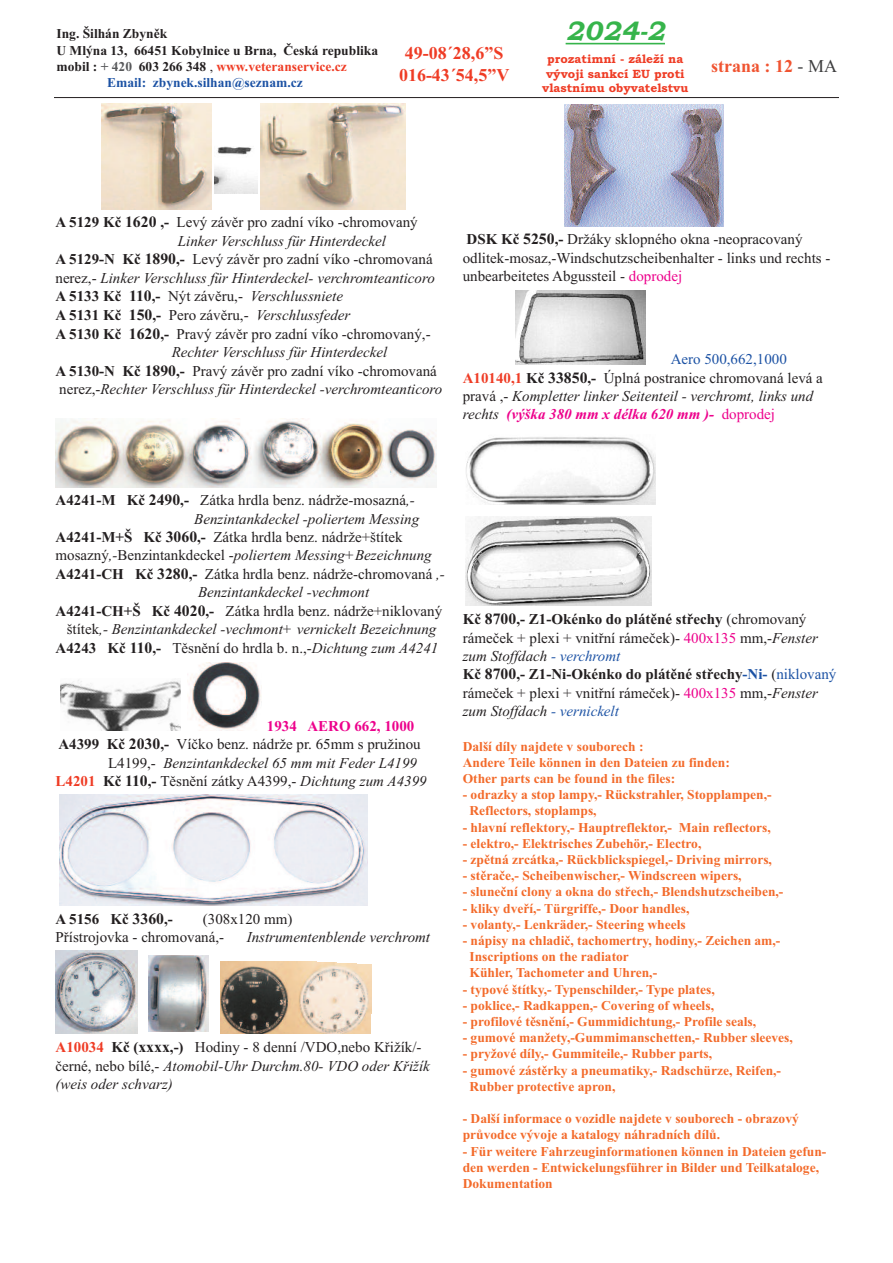
<style>
.page{position:relative;width:893px;height:1263px;background:#fff}
.page>*{position:absolute;margin:0;border:0;box-sizing:border-box;transform-origin:0 0}
.t1{font:italic 700 27px "Bookman Old Style";color:#36b44b}
.t2{font:700 18px/21.6px "Times New Roman";color:#ef3c25;text-align:center}
.t3{font:700 18px "Times New Roman";color:#f05431}
.t4{font:15px/18.3px "Times New Roman";color:#231f20}
.t5{font:italic 15px/18.3px "Times New Roman";color:#231f20}
.t6{font:700 15px "Times New Roman";color:#ed028c}
.t7{font:700 15px "Times New Roman";color:#231f20}
.t8{font:700 13.5px/16.2px "Times New Roman";color:#f36a2a}
.t9{font:700 13.5px "Times New Roman";color:#231f20}
.t10{font:700 13.5px "Times New Roman";color:#ef3c25}
.t11{font:700 13.5px "Times New Roman";color:#1c52a4}
.t12{font:700 12px/14.4px "Bookman Old Style";color:#ef3c25;text-align:center}
.s1{color:#231f20}
.s2{color:#57585a}
.s3{font-weight:400;color:#231f20}
.s4{font-weight:400;color:#3e3e3f}
.s5{font-weight:700}
.s6{font-weight:700;font-size:15.75px}
.s7{font-style:normal}
.s8{font-weight:700;font-style:normal}
.s9{font-weight:700;font-style:normal;font-size:15.75px}
.s10{color:#ed028c}
.s11{font-style:normal;color:#1c52a4}
.s12{font-weight:700;font-style:normal;color:#ef3c25}
.s13{font-weight:700;color:#ed028c}
.s14{font-style:normal;color:#ed028c}
.s15{font-style:italic}
.s16{font-weight:700;color:#ef3c25}
.s17{font-size:15.75px}
.s18{font-style:italic;color:#1c52a4}
.s19{font-weight:700;color:#1c52a4}
.s20{color:#1c52a4}
</style>
<div class="page">
<hr style="left:54px;top:97px;width:785px;height:1px;background:#231f20">
<img style="left:261px;top:104px;width:145px;height:105px">
<img style="left:214px;top:146px;width:44px;height:48px">
<img style="left:102px;top:104px;width:109px;height:105px">
<img style="left:56px;top:419px;width:381px;height:68px">
<img style="left:189px;top:662px;width:73px;height:69px">
<img style="left:61px;top:680px;width:120px;height:51px">
<img style="left:59px;top:794px;width:308px;height:111px">
<img style="left:221px;top:962px;width:150px;height:72px">
<svg style="left:148px;top:955px;width:61px;height:77px"></svg>
<img style="left:148px;top:955px;width:60px;height:76px">
<img style="left:56px;top:950px;width:82px;height:84px">
<img style="left:565px;top:104px;width:159px;height:122px">
<img style="left:516px;top:290px;width:130px;height:74px">
<div style="left:464px;top:515px;width:190px;height:91px;background:linear-gradient(to bottom,#fff,#fff)"></div>
<img style="left:465px;top:517px;width:186px;height:89px">
<img style="left:466px;top:437px;width:189px;height:68px">
<hr style="left:566px;top:43px;width:99px;height:1px;background:#36b44b">
<p class="t9" style="left:57px;top:26px;width:112px">Ing. Šilhán Zbyněk</p>
<p class="t9" style="left:57px;top:42px;width:323px">U Mlýna 13, 66451 Kobylnice u Brna, Česká republika</p>
<p class="t10" style="left:57px;top:58px;width:292px"><span class="s1">mobil :</span> <span class="s2">+ 420</span> <span class="s1">603 266 348</span> <span class="s3">,</span> www.veteranservice.cz</p>
<p class="t11" style="left:107px;top:74px;width:197px">Email: zbynek.silhan@seznam.cz</p>
<h2 class="t2" style="left:399px;top:42px;width:112px">49-08´28,6”S<br>016-43´54,5”V</h2>
<h1 class="t1" style="left:566px;top:15px;width:101px">2024-2</h1>
<p class="t12" style="left:542px;top:52px;width:148px">prozatimní - záleží na vývoji sankcí EU proti vlastnímu obyvatelstvu</p>
<h2 class="t3" style="left:711px;top:56px;width:127px">strana : 12 <span class="s4">- MA</span></h2>
<p class="t4" style="left:55px;top:213px;width:364px"><span class="s5">A 5129 Kč</span> <span class="s6">1620</span> <span class="s5">,-</span> Levý závěr pro zadní víko -chromovaný</p>
<p class="t5" style="left:178px;top:231px;width:210px">Linker Verschluss für Hinterdeckel</p>
<p class="t4" style="left:55px;top:250px;width:379px"><span class="s5">A 5129-N Kč</span> <span class="s6">1890</span><span class="s5">,-</span> Levý závěr pro zadní víko -chromovaná</p>
<p class="t5" style="left:55px;top:268px;width:381px"><span class="s7">nerez,-</span> Linker Verschluss für Hinterdeckel- verchromteanticoro</p>
<p class="t5" style="left:55px;top:286px;width:289px"><span class="s8">A 5133 Kč</span> <span class="s9">110</span><span class="s8">,-</span> <span class="s7">Nýt závěru,-</span> Verschlussniete</p>
<p class="t5" style="left:55px;top:305px;width:296px"><span class="s8">A 5131 Kč</span> <span class="s9">150</span><span class="s8">,-</span> <span class="s7">Pero závěru,-</span> Verschlussfeder</p>
<p class="t4" style="left:55px;top:324px;width:377px"><span class="s5">A 5130 Kč</span> <span class="s6">1620</span><span class="s5">,-</span> Pravý závěr pro zadní víko -chromovaný,-</p>
<p class="t5" style="left:172px;top:343px;width:217px">Rechter Verschluss für Hinterdeckel</p>
<p class="t4" style="left:55px;top:361px;width:383px"><span class="s5">A 5130-N Kč</span> <span class="s6">1890</span><span class="s5">,-</span> Pravý závěr pro zadní víko -chromovaná</p>
<p class="t5" style="left:59px;top:380px;width:385px"><span class="s7">nerez,-</span>Rechter Verschluss für Hinterdeckel -verchromteanticoro</p>
<p class="t4" style="left:463px;top:230px;width:369px"><span class="s5">DSK Kč</span> <span class="s6">5250</span><span class="s5">,-</span> Držáky sklopného okna -neopracovaný odlitek-mosaz,-Windschutzscheibenhalter - links und rechts - unbearbeitetes Abgussteil - <span class="s10">doprodej</span></p>
<p class="t5" style="left:463px;top:350px;width:362px;text-indent:208px"><span class="s11">Aero 500,662,1000<br></span><span class="s12">A10140,1</span> <span class="s8">Kč</span> <span class="s9">33850</span><span class="s8">,-</span> <span class="s7">Úplná postranice chromovaná levá a pravá ,-</span> Kompletter linker Seitenteil - verchromt, links und rechts <span class="s13">(výška 380 mm x délka 620 mm )-</span> <span class="s14">doprodej</span></p>
<p class="t4" style="left:55px;top:491px;width:361px"><span class="s5">A4241-M Kč</span> <span class="s6">2490</span><span class="s5">,-</span> Zátka hrdla benz. nádrže-mosazná<span class="s15">,-</span></p>
<p class="t5" style="left:194px;top:509px;width:226px">Benzintankdeckel -poliertem Messing</p>
<p class="t4" style="left:55px;top:527px;width:349px"><span class="s5">A4241-M+Š Kč</span> <span class="s6">3060</span><span class="s5">,-</span> Zátka hrdla benz. nádrže+štítek</p>
<p class="t5" style="left:55px;top:546px;width:378px"><span class="s7">mosazný</span>,-<span class="s7">Benzintankdeckel -</span>poliertem Messing+Bezeichnung</p>
<p class="t4" style="left:55px;top:564px;width:391px"><span class="s5">A4241-CH Kč</span> <span class="s6">3280</span><span class="s5">,-</span> Zátka hrdla benz. nádrže-chromovaná <span class="s15">,-</span></p>
<p class="t5" style="left:198px;top:583px;width:173px">Benzintankdeckel -vechmont</p>
<p class="t4" style="left:55px;top:601px;width:388px"><span class="s5">A4241-CH+Š Kč</span> <span class="s6">4020</span><span class="s5">,-</span> Zátka hrdla benz. nádrže+niklovaný</p>
<p class="t5" style="left:67px;top:620px;width:371px"><span class="s7">štítek</span>,- Benzintankdeckel -vechmont+ vernickelt Bezeichnung</p>
<p class="t4" style="left:55px;top:638px;width:384px"><span class="s5">A4243 Kč</span> <span class="s6">110</span><span class="s5">,-</span> Těsnění do hrdla b. n.,-<span class="s15">Dichtung zum A4241</span></p>
<p class="t6" style="left:267px;top:717px;width:149px">1934 AERO 662, 1000</p>
<p class="t4" style="left:58px;top:735px;width:364px"><span class="s5">A4399 Kč</span> <span class="s6">2030</span><span class="s5">,-</span> Víčko benz. nádrže pr. 65mm s pružinou</p>
<p class="t5" style="left:108px;top:753px;width:311px"><span class="s7">L4199,-</span> Benzintankdeckel 65 mm mit Feder L4199</p>
<p class="t4" style="left:55px;top:772px;width:373px"><span class="s16">L4201</span> <span class="s5">Kč</span> <span class="s6">110</span><span class="s5">,-</span> Těsnění zátky A4399,- <span class="s15">Dichtung zum A4399</span></p>
<p class="t7" style="left:56px;top:910px;width:119px">A 5156 Kč <span class="s17">3360</span>,-</p>
<p class="t4" style="left:55px;top:909px;width:238px;text-indent:147px">(308x120 mm)<br>Přístrojovka - chromovaná,-</p>
<p class="t5" style="left:247px;top:928px;width:185px">Instrumentenblende verchromt</p>
<p class="t5" style="left:55px;top:1038px;width:376px"><span class="s12">A10034</span> <span class="s8">Kč (</span><span class="s9">xxxx</span><span class="s8">,-)</span> <span class="s7">Hodiny - 8 denní /VDO,nebo Křižík/- černé, nebo bílé,-</span> Atomobil-Uhr Durchm.80- VDO oder Křižík (weis oder schvarz)</p>
<p class="t4" style="left:463px;top:610px;width:375px"><span class="s5">Kč</span> <span class="s6">8700</span><span class="s5">,- Z1-Okénko do plátěné střechy</span> (chromovaný rámeček + plexi + vnitřní rámeček)- <span class="s10">400x135</span> mm,-<span class="s15">Fenster zum Stoffdach</span> <span class="s18">- verchromt<br></span><span class="s5">Kč</span> <span class="s6">8700</span><span class="s5">,- Z1-Ni-Okénko do plátěné střechy</span><span class="s19">-Ni-</span> (<span class="s20">niklovaný </span>rámeček + plexi + vnitřní rámeček)- <span class="s10">400x135</span> mm,-<span class="s15">Fenster zum Stoffdach</span> <span class="s18">- vernickelt</span></p>
<p class="t8" style="left:463px;top:738px;width:269px">Další díly najdete v souborech :<br>Andere Teile können in den Dateien zu finden:<br>Other parts can be found in the files:</p>
<p class="t8" style="left:469px;top:786px;width:304px;text-indent:-7px">- odrazky a stop lampy,- Rückstrahler, Stopplampen,-<br>Reflectors, stoplamps,</p>
<p class="t8" style="left:463px;top:819px;width:310px">- hlavní reflektory,- Hauptreflektor,- Main reflectors,</p>
<p class="t8" style="left:463px;top:835px;width:240px">- elektro,- Elektrisches Zubehör,- Electro,</p>
<p class="t8" style="left:463px;top:851px;width:311px">- zpětná zrcátka,- Rückblickspiegel,- Driving mirrors,</p>
<p class="t8" style="left:463px;top:867px;width:280px">- stěrače,- Scheibenwischer,- Windscreen wipers,</p>
<p class="t8" style="left:463px;top:884px;width:322px">- sluneční clony a okna do střech,- Blendshutzscheiben,-</p>
<p class="t8" style="left:463px;top:900px;width:228px">- kliky dveří,- Türgriffe,- Door handles,</p>
<p class="t8" style="left:463px;top:916px;width:224px">- volanty,- Lenkräder,- Steering wheels</p>
<p class="t8" style="left:469px;top:932px;width:312px;text-indent:-7px">- nápisy na chladič, tachomertry, hodiny,- Zeichen am,-<br>Inscriptions on the radiator<br>Kühler, Tachometer and Uhren,-</p>
<p class="t8" style="left:463px;top:981px;width:254px">- typové štítky,- Typenschilder,- Type plates,</p>
<p class="t8" style="left:463px;top:997px;width:253px">- poklice,- Radkappen,- Covering of wheels,</p>
<p class="t8" style="left:463px;top:1013px;width:295px">- profilové těsnění,- Gummidichtung,- Profile seals,</p>
<p class="t8" style="left:463px;top:1029px;width:332px">- gumové manžety,-Gummimanschetten,- Rubber sleeves,</p>
<p class="t8" style="left:463px;top:1046px;width:251px">- pryžové díly,- Gummiteile,- Rubber parts,</p>
<p class="t8" style="left:469px;top:1062px;width:313px;text-indent:-7px">- gumové zástěrky a pneumatiky,- Radschürze, Reifen,-<br>Rubber protective apron,</p>
<p class="t8" style="left:463px;top:1110px;width:338px">- Další informace o vozidle najdete v souborech - obrazový průvodce vývoje a katalogy náhradních dílů.</p>
<p class="t8" style="left:463px;top:1143px;width:365px">- Für weitere Fahrzeuginformationen können in Dateien gefun&shy;den werden - Entwickelungsführer in Bilder und Teilkataloge,<br>Dokumentation</p>
</div>
